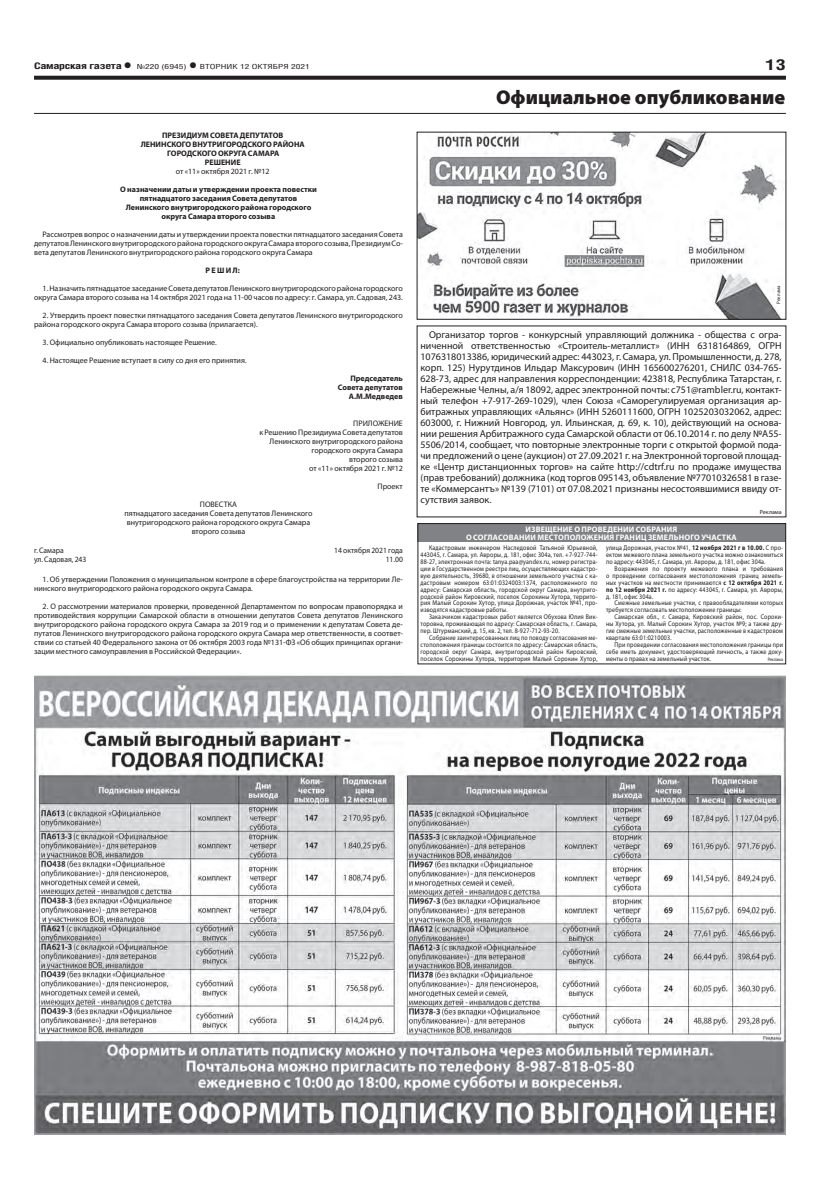
<style>
.page{position:relative;width:820px;height:1191px;background:#fff}
.page>*{position:absolute;margin:0;border:0;box-sizing:border-box;transform-origin:0 0}
.t1{font:900 20px "Myriad Pro";color:#231f20}
.t2{font:700 15px "Helios Cond";color:#231f20;scale:1.4 1}
.t3{font:10px/11px "Myriad Pro";color:#231f20;text-align:justify}
.t4{font:700 9px "Helios Cond";letter-spacing:-.02em;color:#231f20;scale:1.4 1}
.t5{font:8px/9px "Myriad Pro";color:#231f20;text-align:justify}
.t6{font:700 8px/9px "Myriad Pro";color:#231f20;text-align:center}
.t7{font:700 8px "Myriad Pro";letter-spacing:.02em;color:#fff}
.t8{font:8px/9px "Myriad Pro";color:#231f20;scale:.95 1}
.t9{font:7px "Helios Cond";color:#231f20;scale:1.4 1}
.t10{font:6.9px/7px "Myriad Pro";letter-spacing:.03em;color:#231f20;text-align:justify;scale:.86 1}
.t11{font:6px "Myriad Pro";color:#231f20}
.t12{font:5px "Myriad Pro";color:#231f20}
.t13{font:4.9px "Myriad Pro";color:#231f20;scale:.86 1}
.s1{font-size:16px}
.s2{font-weight:700;font-size:16px}
.s3{font-weight:700}
</style>
<div class="page">
<svg style="left:34px;top:76px;width:751px;height:4px;background:#322f2f"></svg>
<hr style="left:34px;top:113px;width:751px;height:1px;background:#231f20">
<div style="left:417px;top:523px;width:368px;height:19px;background:#808285"></div>
<div style="left:417px;top:523px;width:368px;height:141px;border:1px solid #231f20"></div>
<img style="left:34px;top:675px;width:751px;height:459px">
<img style="left:418px;top:134px;width:362px;height:183px">
<div style="left:775px;top:284px;width:5px;height:21px;background:#fff"></div>
<h3 class="t4" style="left:34px;top:61px;width:71px">Самарская газета<span class="s1">•</span></h3>
<p class="t9" style="left:137px;top:63px;width:125px">№220 (6945) <span class="s2">•</span> вторник 12 октября 2021</p>
<h2 class="t2" style="left:765px;top:55px;width:16px">13</h2>
<h1 class="t1" style="left:496px;top:85px;width:290px">Официальное опубликование</h1>
<p class="t6" style="left:141px;top:131px;width:165px">ПРЕЗИДИУМ СОВЕТА ДЕПУТАТОВ<br>ЛЕНИНСКОГО ВНУТРИГОРОДСКОГО РАЙОНА<br>ГОРОДСКОГО ОКРУГА САМАРА<br>РЕШЕНИЕ</p>
<p class="t5" style="left:176px;top:167px;width:95px">от «11» октября 2021 г. №12</p>
<p class="t6" style="left:120px;top:185px;width:198px">О назначении даты и утверждении проекта повестки пятнадцатого заседания Совета депутатов Ленинского внутригородского района городского округа Самара второго созыва</p>
<p class="t5" style="left:34px;top:230px;width:370px;text-indent:9px">Рассмотрев вопрос о назначении даты и утверждении проекта повестки пятнадцатого заседания Совета депутатов Ленинского внутригородского района городского округа Самара второго созыва, Президиум Со&shy;вета депутатов Ленинского внутригородского района городского округа Самара</p>
<p class="t6" style="left:205px;top:266px;width:36px">Р Е Ш И Л:</p>
<p class="t5" style="left:34px;top:284px;width:370px;text-align:right">1. Назначить пятнадцатое заседание Совета депутатов Ленинского внутригородского района городского округа Самара второго созыва на 14 октября 2021 года на 11-00 часов по адресу: г. Самара, ул. Садовая, 243.</p>
<p class="t5" style="left:34px;top:311px;width:370px;text-indent:9px">2. Утвердить проект повестки пятнадцатого заседания Совета депутатов Ленинского внутригородского района городского округа Самара второго созыва (прилагается).</p>
<p class="t5" style="left:43px;top:338px;width:176px">3. Официально опубликовать настоящее Решение.</p>
<p class="t5" style="left:43px;top:356px;width:205px">4. Настоящее Решение вступает в силу со дня его принятия.</p>
<p class="t6" style="left:338px;top:374px;width:66px;text-align:right">Председатель<br>Совета депутатов<br>А.М.Медведев</p>
<p class="t5" style="left:259px;top:419px;width:145px;text-align:right">ПРИЛОЖЕНИЕ<br>к Решению Президиума Совета депутатов<br>Ленинского внутригородского района городского округа Самара<br>второго созыва<br>от «11» октября 2021 г. №12</p>
<p class="t5" style="left:377px;top:482px;width:27px">Проект</p>
<p class="t5" style="left:124px;top:500px;width:190px;text-align:center">ПОВЕСТКА<br>пятнадцатого заседания Совета депутатов Ленинского внутригородского района городского округа Самара второго созыва</p>
<p class="t8" style="left:34px;top:546px;width:57px">г. Самара<br>ул. Садовая, 243</p>
<p class="t8" style="left:334px;top:546px;width:74px;text-align:right">14 октября 2021 года<br>11.00</p>
<p class="t5" style="left:34px;top:574px;width:370px;text-indent:9px">1. Об утверждении Положения о муниципальном контроле в сфере благоустройства на территории Ле&shy;нинского внутригородского района городского округа Самара.</p>
<p class="t5" style="left:34px;top:601px;width:370px;text-indent:9px">2. О рассмотрении материалов проверки, проведенной Департаментом по вопросам правопорядка и противодействия коррупции Самарской области в отношении депутатов Совета депутатов Ленинского внутригородского района городского округа Самара за 2019 год и о применении к депутатам Совета де&shy;путатов Ленинского внутригородского района городского округа Самара мер ответственности, в соответ&shy;ствии со статьей 40 Федерального закона от 06 октября 2003 года №131-ФЗ «Об общих принципах органи&shy;зации местного самоуправления в Российской Федерации».</p>
<p class="t12" style="left:775px;top:303px;width:20px;rotate:-90deg">Реклама</p>
<p class="t3" style="left:420px;top:329px;width:362px;text-indent:8px">Организатор торгов - конкурсный управляющий должника - общества с огра&shy;ниченной ответственностью «Строитель-металлист» (ИНН 6318164869, ОГРН 1076318013386, юридический адрес: 443023, г. Самара, ул. Промышленности, д. 278, корп. 125) Нурутдинов Ильдар Максурович (ИНН 165600276201, СНИЛС 034-765- 628-73, адрес для направления корреспонденции: 423818, Республика Татарстан, г.<br>Набережные Челны, а/я 18092, адрес электронной почты: c751@rambler.ru, контакт&shy;ный телефон +7-917-269-1029), член Союза «Саморегулируемая организация ар&shy;битражных управляющих «Альянс» (ИНН 5260111600, ОГРН 1025203032062, адрес:<br>603000, г. Нижний Новгород, ул. Ильинская, д. 69, к. 10), действующий на основа&shy;нии решения Арбитражного суда Самарской области от 06.10.2014 г. по делу №А55- 5506/2014, сообщает, что повторные электронные торги с открытой формой пода&shy;чи предложений о цене (аукцион) от 27.09.2021 г. на Электронной торговой площад&shy;ке «Центр дистанционных торгов» на сайте http://cdtrf.ru по продаже имущества (прав требований) должника (код торгов 095143, объявление №77010326581 в газе&shy;те «Коммерсантъ» №139 (7101) от 07.08.2021 признаны несостоявшимися ввиду от&shy;сутствия заявок.</p>
<p class="t11" style="left:759px;top:508px;width:23px">Реклама</p>
<p class="t7" style="left:525px;top:524px;width:34px">Извещение</p>
<p class="t7" style="left:574px;top:524px;width:14px">о проведении</p>
<p class="t7" style="left:635px;top:524px;width:22px">собрани</p>
<p class="t7" style="left:672px;top:524px;width:6px">я</p>
<p class="t7" style="left:466px;top:532px;width:14px">о согласовании</p>
<p class="t7" style="left:537px;top:532px;width:7px">местополо</p>
<p class="t7" style="left:586px;top:532px;width:14px">жени</p>
<p class="t7" style="left:609px;top:532px;width:13px">я грани</p>
<p class="t7" style="left:640px;top:532px;width:12px">ц земел</p>
<p class="t7" style="left:673px;top:532px;width:12px">ьного</p>
<p class="t7" style="left:701px;top:532px;width:17px">участка</p>
<p class="t10" style="left:420px;top:544px;width:207px;text-indent:9px">Кадастровым инженером Наследовой Татьяной Юрьевной, 443045, г. Самара, ул. Авроры, д. 181, офис 304а, тел. +7-927-744- 88-27, электронная почта: tanya.paa@yandex.ru, номер регистра&shy;ции в Государственном реестре лиц, осуществляющих кадастро&shy;вую деятельность, 39680, в отношении земельного участка с ка&shy;дастровым номером 63:01:0324003:1374, расположенного по адресу: Самарская область, городской округ Самара, внутриго&shy;родской район Кировский, поселок Сорокины Хутора, террито&shy;рия Малый Сорокин Хутор, улица Дорожная, участок №41, про&shy;изводятся кадастровые работы.</p>
<p class="t10" style="left:420px;top:613px;width:207px;text-indent:9px">Заказчиком кадастровых работ является Обухова Юлия Вик&shy;торовна, проживающая по адресу: Самарская область, г. Самара, пер. Штурманский, д. 15, кв. 2, тел. 8-927-712-93-20.</p>
<p class="t10" style="left:420px;top:634px;width:207px;text-indent:9px">Собрание заинтересованных лиц по поводу согласования ме&shy;стоположения границы состоится по адресу: Самарская область, городской округ Самара, внутригородской район Кировский, поселок Сорокины Хутора, территория Малый Сорокин Хутор,</p>
<p class="t10" style="left:605px;top:544px;width:207px">улица Дорожная, участок №41, <span class="s3">12 ноября 2021 г в 10.00.</span> С про&shy;ектом межевого плана земельного участка можно ознакомиться по адресу: 443045, г. Самара, ул. Авроры, д. 181, офис 304а.</p>
<p class="t10" style="left:605px;top:564px;width:207px;text-indent:9px">Возражения по проекту межевого плана и требования о проведении согласования местоположения границ земель&shy;ных участков на местности принимаются <span class="s3">с 12 октября 2021 г. по 12 ноября 2021 г.</span> по адресу: 443045, г. Самара, ул. Авроры, д. 181, офис 304а.</p>
<p class="t10" style="left:605px;top:599px;width:207px;text-indent:9px">Смежные земельные участки, с правообладателями которых требуется согласовать местоположение границы:</p>
<p class="t10" style="left:605px;top:613px;width:207px;text-indent:9px">Самарская обл., г. Самара, Кировский район, пос. Сороки&shy;ны Хутора, ул. Малый Сорокин Хутор, участок №9; а также дру&shy;гие смежные земельные участки, расположенные в кадастровом квартале 63:01:0210003.</p>
<p class="t10" style="left:605px;top:641px;width:207px;text-indent:9px">При проведении согласования местоположения границы при себе иметь документ, удостоверяющий личность, а также доку&shy;менты о правах на земельный участок.</p>
<p class="t13" style="left:767px;top:656px;width:19px">Реклама</p>
</div>
